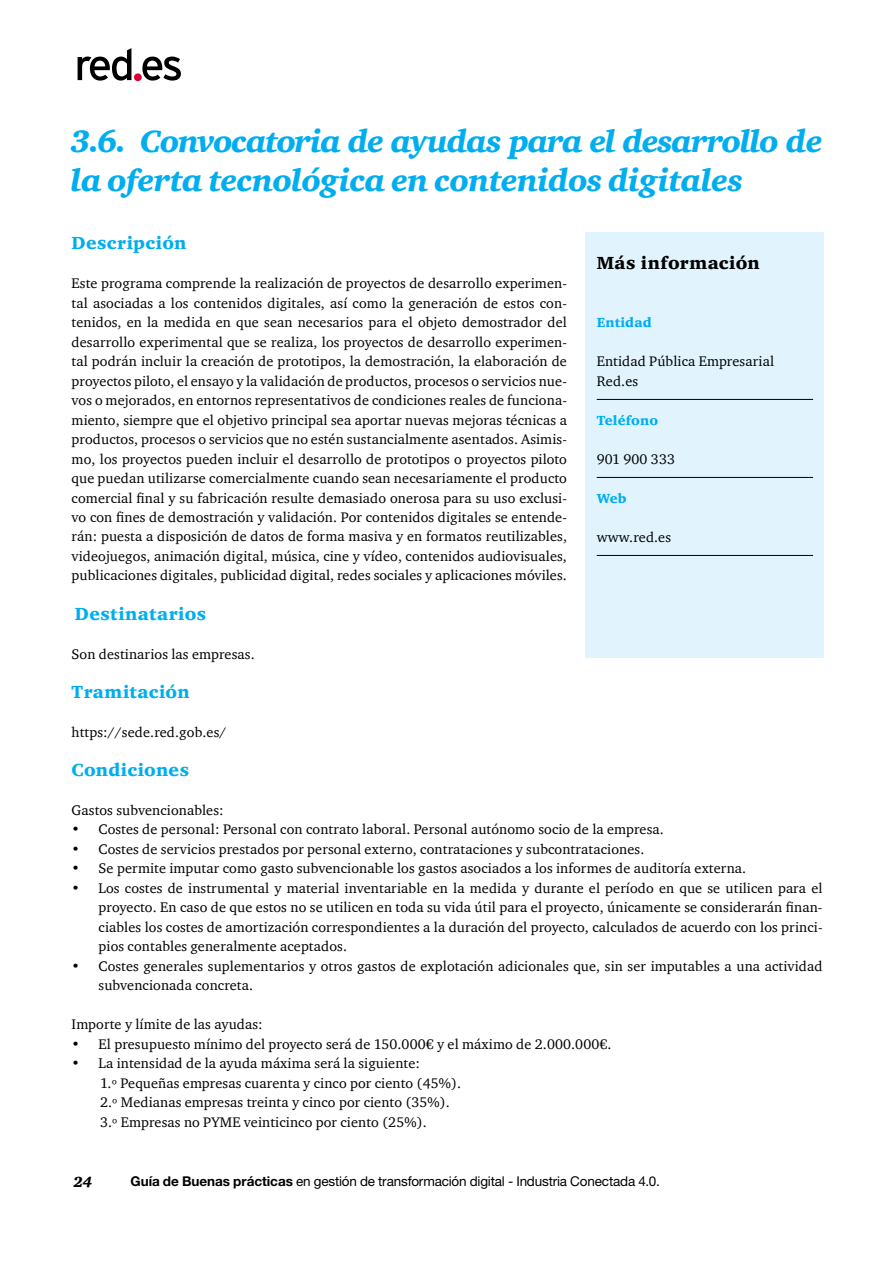
<style>
.page{position:relative;width:893px;height:1263px;background:#fff}
.page>*{position:absolute;margin:0;border:0;box-sizing:border-box;transform-origin:0 0}
.t1{font:31.5px/39px "Charter ITC Blac Ital";letter-spacing:-.025em;color:#00aeef}
.t2{font:18px "Charter ITC Blac";letter-spacing:.025em;color:#00aeef}
.t3{font:18px "Charter ITC Blac";letter-spacing:.025em;color:#000}
.t4{font:15px "Charter ITC Blac Ital";color:#000}
.t5{font:14.25px/19.5px "Charter ITC";letter-spacing:.01em;color:#000}
.t6{font:13.5px "Helvetica Neue LT Std";letter-spacing:-.015em;color:#000}
.t7{font:13.5px "Charter ITC Blac";letter-spacing:.01em;color:#00aeef}
.s1{font-weight:700}
</style>
<div class="page">
<div style="left:585px;top:232px;width:239px;height:426px;background:#e1f4fd"></div>
<hr style="left:597px;top:399px;width:216px;height:1px;background:#000">
<hr style="left:597px;top:477px;width:216px;height:1px;background:#000">
<hr style="left:597px;top:555px;width:216px;height:1px;background:#000">
<svg style="left:78px;top:49px;width:53px;height:32px"></svg>
<svg style="left:142px;top:57px;width:39px;height:24px"></svg>
<div style="left:134px;top:73px;width:8px;height:8px;background:#db0032;border-radius:50%"></div>
<h1 class="t1" style="left:70px;top:121px;width:753px">3.6. Convocatoria de ayudas para el desarrollo de la oferta tecnológica en contenidos digitales</h1>
<p class="t2" style="left:72px;top:232px;width:116px">Descripción</p>
<p class="t5" style="left:72px;top:273px;width:497px;text-align:justify">Este programa comprende la realización de proyectos de desarrollo experimen&shy;tal asociadas a los contenidos digitales, así como la generación de estos con&shy;tenidos, en la medida en que sean necesarios para el objeto demostrador del desarrollo experimental que se realiza, los proyectos de desarrollo experimen&shy;tal podrán incluir la creación de prototipos, la demostración, la elaboración de proyectos piloto, el ensayo y la validación de productos, procesos o servicios nue&shy;vos o mejorados, en entornos representativos de condiciones reales de funciona&shy;miento, siempre que el objetivo principal sea aportar nuevas mejoras técnicas a productos, procesos o servicios que no estén sustancialmente asentados. Asimis&shy;mo, los proyectos pueden incluir el desarrollo de prototipos o proyectos piloto que puedan utilizarse comercialmente cuando sean necesariamente el producto comercial final y su fabricación resulte demasiado onerosa para su uso exclusi&shy;vo con fines de demostración y validación. Por contenidos digitales se entende&shy;rán: puesta a disposición de datos de forma masiva y en formatos reutilizables, videojuegos, animación digital, música, cine y vídeo, contenidos audiovisuales, publicaciones digitales, publicidad digital, redes sociales y aplicaciones móviles.</p>
<p class="t2" style="left:75px;top:602px;width:133px">Destinatarios</p>
<p class="t5" style="left:72px;top:644px;width:185px">Son destinarios las empresas.</p>
<p class="t3" style="left:597px;top:251px;width:165px">Más información</p>
<p class="t7" style="left:597px;top:314px;width:57px">Entidad</p>
<p class="t5" style="left:597px;top:351px;width:179px">Entidad Pública Empresarial<br>Red.es</p>
<p class="t7" style="left:597px;top:412px;width:63px">Teléfono</p>
<p class="t5" style="left:597px;top:449px;width:80px">901 900 333</p>
<p class="t7" style="left:597px;top:490px;width:31px">Web</p>
<p class="t5" style="left:597px;top:527px;width:76px">www.red.es</p>
<p class="t2" style="left:72px;top:680px;width:120px">Tramitación</p>
<p class="t5" style="left:72px;top:722px;width:156px">https://sede.red.gob.es/</p>
<p class="t2" style="left:72px;top:758px;width:119px">Condiciones</p>
<p class="t5" style="left:72px;top:800px;width:154px">Gastos subvencionables:</p>
<p class="t5" style="left:72px;top:819px;width:594px">• Costes de personal: Personal con contrato laboral. Personal autónomo socio de la empresa.</p>
<p class="t5" style="left:72px;top:839px;width:574px">• Costes de servicios prestados por personal externo, contrataciones y subcontrataciones.</p>
<p class="t5" style="left:72px;top:858px;width:676px">• Se permite imputar como gasto subvencionable los gastos asociados a los informes de auditoría externa.</p>
<p class="t5" style="left:99px;top:878px;width:725px;text-align:justify;text-indent:-27px">• Los costes de instrumental y material inventariable en la medida y durante el período en que se utilicen para el proyecto. En caso de que estos no se utilicen en toda su vida útil para el proyecto, únicamente se considerarán finan&shy;ciables los costes de amortización correspondientes a la duración del proyecto, calculados de acuerdo con los princi&shy;pios contables generalmente aceptados.</p>
<p class="t5" style="left:99px;top:956px;width:725px;text-indent:-27px">• Costes generales suplementarios y otros gastos de explotación adicionales que, sin ser imputables a una actividad subvencionada concreta.</p>
<p class="t5" style="left:72px;top:1014px;width:193px">Importe y límite de las ayudas:</p>
<p class="t5" style="left:72px;top:1033px;width:541px">• El presupuesto mínimo del proyecto será de 150.000€ y el máximo de 2.000.000€.</p>
<p class="t5" style="left:100px;top:1053px;width:362px;text-indent:-28px">• La intensidad de la ayuda máxima será la siguiente:<br>1.º Pequeñas empresas cuarenta y cinco por ciento (45%).<br>2.º Medianas empresas treinta y cinco por ciento (35%).<br>3.º Empresas no PYME veinticinco por ciento (25%).</p>
<p class="t4" style="left:74px;top:1173px;width:20px">24</p>
<p class="t6" style="left:130px;top:1173px;width:531px"><span class="s1">Guía de Buenas prácticas</span> en gestión de transformación digital - Industria Conectada 4.0.</p>
</div>
